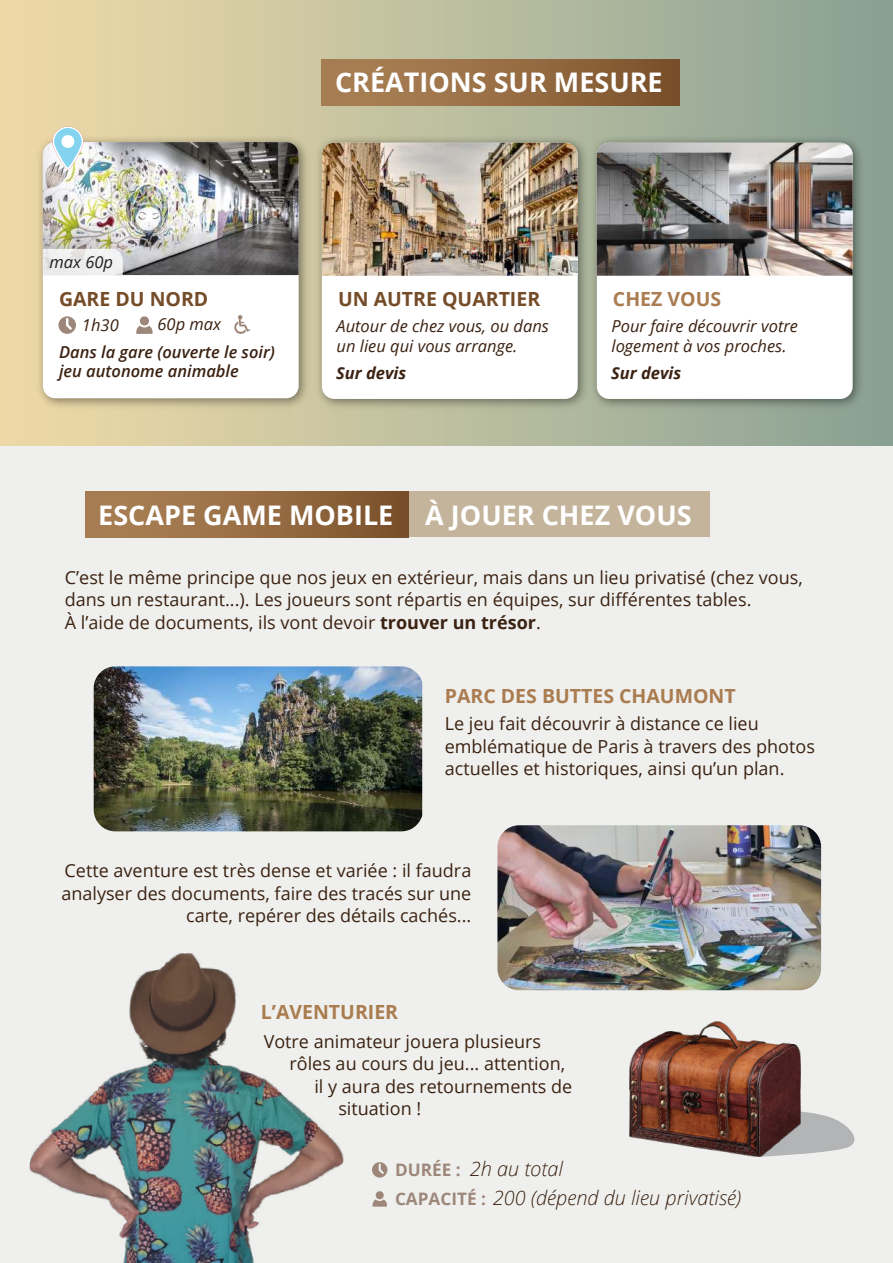
<style>
.page{position:relative;width:893px;height:1263px;background:#eff0ed}
.page>*{position:absolute;margin:0;border:0;box-sizing:border-box;transform-origin:0 0}
.t1{font:700 27px "Open Sans";color:#fff}
.t2{font:italic 300 19.95px/29.5px "Open Sans";color:#3b2212}
.t3{font:700 19.5px "Open Sans";color:#aa7c50}
.t4{font:700 19.5px "Open Sans";color:#754c28}
.t5{font:18px/22.5px "Open Sans";color:#3b2212}
.t6{font:italic 16.5px/19.8px "Open Sans";color:#3b2212}
.t7{font:italic 600 16.5px/19.8px "Open Sans";color:#3b2212}
.t8{font:italic 700 16.5px "Open Sans";color:#3b2212}
.t9{font:italic 16.5px "Open Sans";color:#231f20}
.s1{font-weight:700}
.s2{font-weight:700;font-style:normal;font-size:17.25px;color:#9d877a}
</style>
<div class="page">
<div style="left:0;top:0;width:893px;height:445px;background:linear-gradient(to right,#f1dba8,#8aa295)"></div>
<div style="left:85px;top:491px;width:324px;height:46px;background:linear-gradient(to right,#af8459,#7d532d)"></div>
<div style="left:322px;top:59px;width:358px;height:46px;background:linear-gradient(to right,#ae8459,#7d532d)"></div>
<img style="left:32px;top:131px;width:282px;height:283px">
<div style="left:43px;top:142px;width:256px;height:256px;background:#fff;border-radius:12px"></div>
<img style="left:43px;top:142px;width:256px;height:133px">
<svg style="left:52px;top:127px;width:31px;height:42px"></svg>
<svg style="left:43px;top:249px;width:80px;height:26px"></svg>
<svg style="left:58px;top:316px;width:18px;height:18px"></svg>
<div style="left:140px;top:316px;width:9px;height:9px;background:#9d877a;border-radius:5px"></div>
<svg style="left:136px;top:326px;width:17px;height:8px"></svg>
<svg style="left:234px;top:315px;width:16px;height:19px"></svg>
<img style="left:311px;top:132px;width:275px;height:282px">
<div style="left:322px;top:143px;width:256px;height:256px;background:#fff;border-radius:12px"></div>
<img style="left:322px;top:143px;width:256px;height:133px">
<img style="left:586px;top:132px;width:282px;height:282px">
<div style="left:597px;top:143px;width:256px;height:256px;background:#fff;border-radius:12px"></div>
<img style="left:94px;top:666px;width:328px;height:165px">
<img style="left:497px;top:825px;width:324px;height:165px">
<svg style="left:372px;top:1162px;width:15px;height:15px"></svg>
<div style="left:376px;top:1191px;width:8px;height:8px;background:#9d877a;border-radius:4px"></div>
<svg style="left:373px;top:1199px;width:14px;height:8px"></svg>
<svg style="left:800px;top:1110px;width:54px;height:44px"></svg>
<img style="left:629px;top:1021px;width:171px;height:136px">
<img style="left:29px;top:953px;width:315px;height:310px">
<div style="left:409px;top:491px;width:300px;height:46px;background:#c3b49b"></div>
<img style="left:597px;top:143px;width:256px;height:133px">
<h1 class="t1" style="left:335px;top:64px;width:329px">CRÉATIONS SUR MESURE</h1>
<p class="t9" style="left:50px;top:250px;width:65px">max 60p</p>
<p class="t4" style="left:59px;top:285px;width:151px">GARE DU NORD</p>
<p class="t7" style="left:59px;top:341px;width:217px">Dans la gare (ouverte le soir) jeu autonome animable</p>
<p class="t6" style="left:82px;top:315px;width:38px">1h30</p>
<p class="t6" style="left:158px;top:313px;width:65px">60p max</p>
<p class="t4" style="left:338px;top:286px;width:204px">UN AUTRE QUARTIER</p>
<p class="t6" style="left:337px;top:315px;width:214px">Autour de chez vous, ou dans un lieu qui vous arrange.</p>
<p class="t3" style="left:613px;top:286px;width:110px">CHEZ VOUS</p>
<p class="t6" style="left:611px;top:315px;width:188px">Pour faire découvrir votre logement à vos proches.</p>
<p class="t8" style="left:336px;top:362px;width:72px">Sur devis</p>
<p class="t8" style="left:611px;top:362px;width:72px">Sur devis</p>
<h1 class="t1" style="left:98px;top:496px;width:297px">ESCAPE GAME MOBILE</h1>
<h1 class="t1" style="left:425px;top:496px;width:268px">À JOUER CHEZ VOUS</h1>
<p class="t5" style="left:65px;top:566px;width:739px">C’est le même principe que nos jeux en extérieur, mais dans un lieu privatisé (chez vous, dans un restaurant...). Les joueurs sont répartis en équipes, sur différentes tables.<br>À l’aide de documents, ils vont devoir <span class="s1">trouver un trésor</span>.</p>
<p class="t3" style="left:445px;top:682px;width:292px">PARC DES BUTTES CHAUMONT</p>
<p class="t5" style="left:445px;top:712px;width:372px">Le jeu fait découvrir à distance ce lieu emblématique de Paris à travers des photos actuelles et historiques, ainsi qu’un plan.</p>
<p class="t5" style="left:61px;top:859px;width:411px;text-align:right">Cette aventure est très dense et variée : il faudra analyser des documents, faire des tracés sur une carte, repérer des détails cachés...</p>
<p class="t3" style="left:261px;top:998px;width:139px">L’AVENTURIER</p>
<p class="t5" style="left:264px;top:1029px;width:279px">Votre animateur jouera plusieurs</p>
<p class="t5" style="left:289px;top:1052px;width:277px">rôles au cours du jeu... attention,</p>
<p class="t5" style="left:314px;top:1074px;width:259px">il y aura des retournements de</p>
<p class="t5" style="left:338px;top:1097px;width:84px">situation !</p>
<p class="t2" style="left:395px;top:1153px;width:348px"><span class="s2">DURÉE :</span> 2h au total<br><span class="s2">CAPACITÉ :</span> 200 (dépend du lieu privatisé)</p>
</div>
